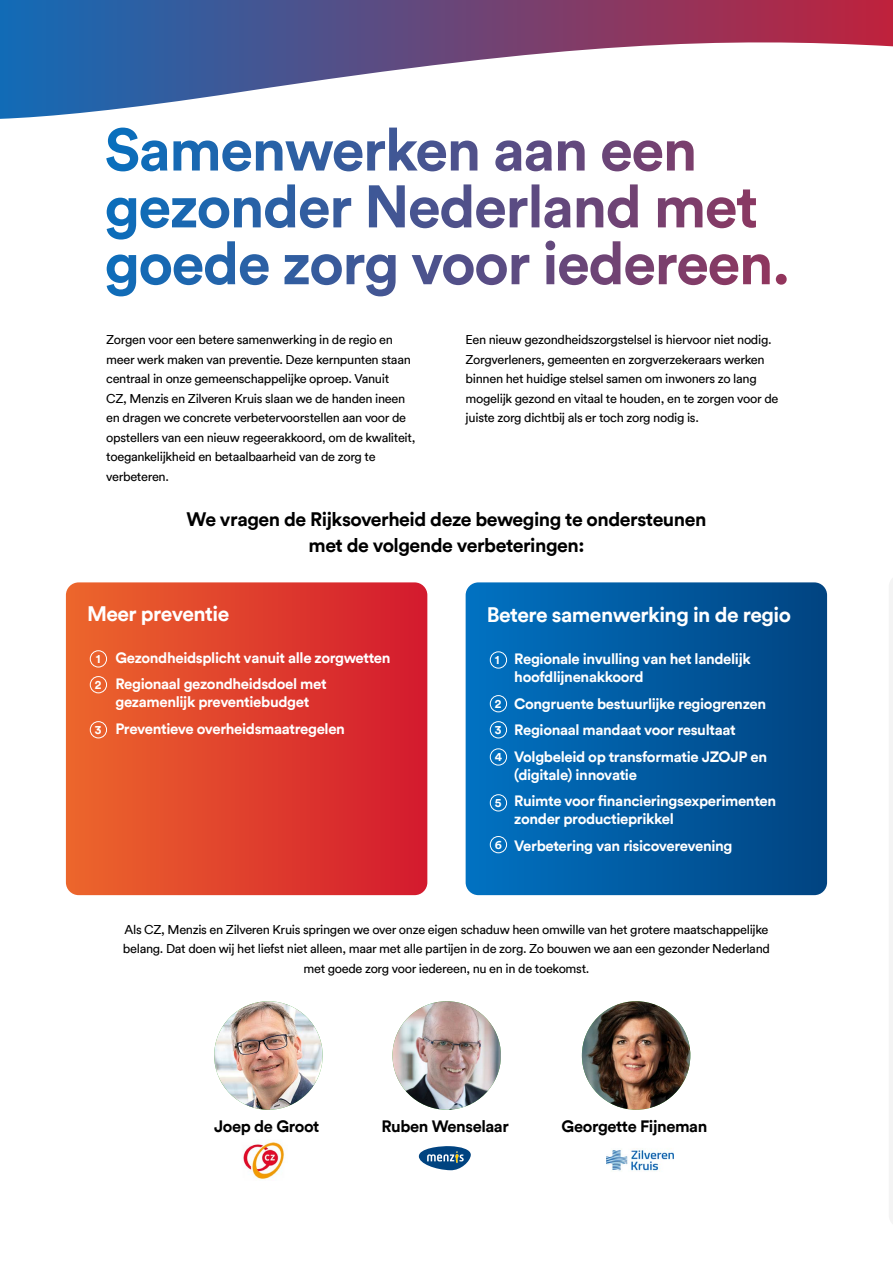
<style>
.page{position:relative;width:893px;height:1263px;background:#fff}
.page>*{position:absolute;margin:0;border:0;box-sizing:border-box;transform-origin:0 0}
.t1{font:700 21px "Circular";letter-spacing:-.025em;color:#fff}
.t2{font:700 19.5px/25.5px "Circular";letter-spacing:-.025em;color:#000;text-align:center}
.t3{font:700 16.5px "Circular";letter-spacing:-.025em;color:#000}
.t4{font:700 15px/26.5px "Circular";letter-spacing:-.025em;color:#fff}
.t5{font:12.75px/19.5px "Circular";letter-spacing:-.025em;color:#000}
.t6{font:700 12.15px/25.8px "Circular";color:#fff}
</style>
<div class="page">
<hr style="left:889px;top:578px;width:4px;height:646px;background:#f4f4f4">
<svg style="left:66px;top:582px;width:361px;height:313px;background:#df402d"></svg>
<div style="left:90px;top:650px;width:17px;height:17px;border:1px solid #fff;border-radius:50%"></div>
<div style="left:90px;top:676px;width:17px;height:17px;border:1px solid #fff;border-radius:50%"></div>
<div style="left:90px;top:721px;width:17px;height:17px;border:1px solid #fff;border-radius:50%"></div>
<svg style="left:0;top:0;width:893px;height:119px"></svg>
<img style="left:214px;top:1001px;width:109px;height:109px;border-radius:54px">
<img style="left:243px;top:1142px;width:41px;height:37px">
<svg style="left:418px;top:1146px;width:53px;height:25px"></svg>
<img style="left:392px;top:1001px;width:109px;height:109px;border-radius:54px">
<img style="left:606px;top:1148px;width:68px;height:24px">
<img style="left:582px;top:1001px;width:108px;height:109px;border-radius:54px">
<svg style="left:205px;top:241px;width:533px;height:44px"></svg>
<svg style="left:265px;top:184px;width:491px;height:44px"></svg>
<svg style="left:106px;top:128px;width:556px;height:43px"></svg>
<svg style="left:466px;top:582px;width:361px;height:313px;background:#015ba1"></svg>
<div style="left:490px;top:651px;width:17px;height:17px;border:1px solid #fff;border-radius:50%"></div>
<div style="left:490px;top:695px;width:17px;height:17px;border:1px solid #fff;border-radius:50%"></div>
<div style="left:490px;top:721px;width:17px;height:17px;border:1px solid #fff;border-radius:50%"></div>
<div style="left:490px;top:748px;width:17px;height:17px;border:1px solid #fff;border-radius:50%"></div>
<div style="left:490px;top:794px;width:17px;height:17px;border:1px solid #fff;border-radius:50%"></div>
<div style="left:490px;top:836px;width:17px;height:17px;border:1px solid #fff;border-radius:50%"></div>
<p class="t5" style="left:106px;top:329px;width:311px">Zorgen voor een betere samenwerking in de regio en meer werk maken van preventie. Deze kernpunten staan centraal in onze gemeenschappelijke oproep. Vanuit<br>CZ, Menzis en Zilveren Kruis slaan we de handen ineen en dragen we concrete verbetervoorstellen aan voor de opstellers van een nieuw regeerakkoord, om de kwaliteit, toegankelijkheid en betaalbaarheid van de zorg te verbeteren.</p>
<p class="t5" style="left:466px;top:329px;width:314px">Een nieuw gezondheidszorgstelsel is hiervoor niet nodig.<br>Zorgverleners, gemeenten en zorgverzekeraars werken binnen het huidige stelsel samen om inwoners zo lang mogelijk gezond en vitaal te houden, en te zorgen voor de juiste zorg dichtbij als er toch zorg nodig is.</p>
<h2 class="t2" style="left:187px;top:506px;width:521px">We vragen de Rijksoverheid deze beweging te ondersteunen met de volgende verbeteringen:</h2>
<h1 class="t1" style="left:87px;top:599px;width:144px">Meer preventie</h1>
<p class="t4" style="left:115px;top:644px;width:277px">Gezondheidsplicht vanuit alle zorgwetten<br>Regionaal gezondheidsdoel met</p>
<p class="t4" style="left:115px;top:688px;width:231px">gezamenlijk preventiebudget<br>Preventieve overheidsmaatregelen</p>
<p class="t6" style="left:95px;top:646px;width:8px">1<br>2</p>
<p class="t6" style="left:95px;top:717px;width:8px">3</p>
<h1 class="t1" style="left:487px;top:600px;width:306px">Betere samenwerking in de regio</h1>
<p class="t4" style="left:514px;top:649px;width:238px;line-height:18px">Regionale invulling van het landelijk hoofdlijnenakkoord</p>
<p class="t4" style="left:514px;top:690px;width:254px">Congruente bestuurlijke regiogrenzen<br>Regionaal mandaat voor resultaat<br>Volgbeleid op transformatie JZOJP en</p>
<p class="t4" style="left:514px;top:761px;width:263px">(digitale) innovatie<br>Ruimte voor financieringsexperimenten</p>
<p class="t4" style="left:514px;top:805px;width:220px">zonder productieprikkel<br>Verbetering van risicoverevening</p>
<p class="t6" style="left:495px;top:647px;width:6px">1</p>
<p class="t6" style="left:495px;top:690px;width:8px">2<br>3</p>
<p class="t6" style="left:495px;top:744px;width:9px">4</p>
<p class="t6" style="left:495px;top:790px;width:8px">5</p>
<p class="t6" style="left:495px;top:831px;width:9px">6</p>
<p class="t5" style="left:123px;top:919px;width:648px;text-align:center">Als CZ, Menzis en Zilveren Kruis springen we over onze eigen schaduw heen omwille van het grotere maatschappelijke belang. Dat doen wij het liefst niet alleen, maar met alle partijen in de zorg. Zo bouwen we aan een gezonder Nederland met goede zorg voor iedereen, nu en in de toekomst.</p>
<p class="t3" style="left:214px;top:1115px;width:107px">Joep de Groot</p>
<p class="t3" style="left:381px;top:1115px;width:129px">Ruben Wenselaar</p>
<p class="t3" style="left:562px;top:1115px;width:147px">Georgette Fijneman</p>
</div>
